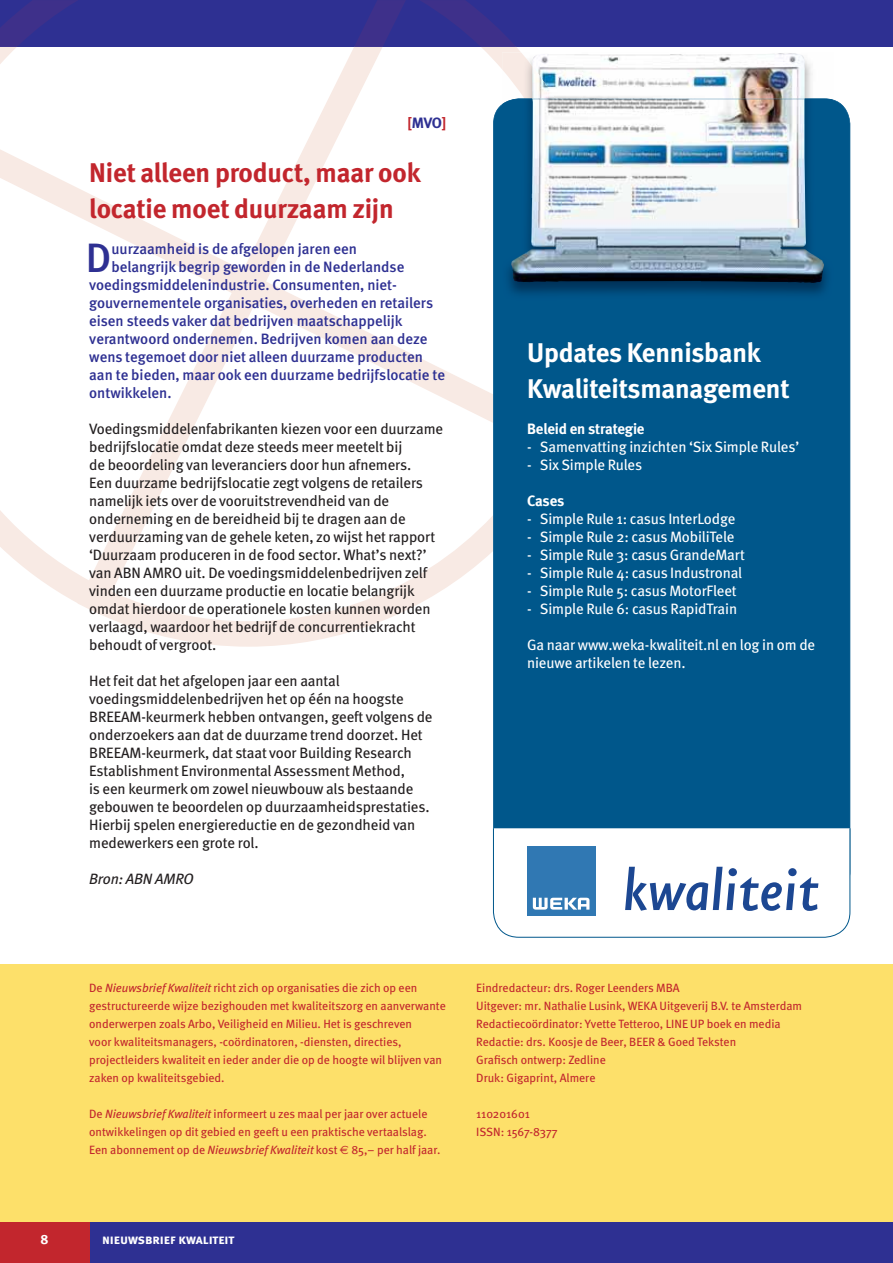
<style>
.page{position:relative;width:893px;height:1263px;background:#fff}
.page>*{position:absolute;margin:0;border:0;box-sizing:border-box;transform-origin:0 0}
.t1{font:500 40.95px "Meta";color:#2e3092}
.t2{font:700 27px/36px "Meta";letter-spacing:-.005em;color:#c2262d}
.t3{font:700 27px/36px "Meta";letter-spacing:-.005em;color:#fff}
.t4{font:15px/18px "Meta";letter-spacing:-.01em;color:#231f20}
.t5{font:500 15px "Meta";color:#2e3092}
.t6{font:15px/18px "Meta";letter-spacing:-.01em;color:#fff}
.t7{font:700 15px "Meta";letter-spacing:-.01em;color:#fff}
.t8{font:italic 15px "Meta";letter-spacing:-.005em;color:#231f20}
.t9{font:700 15px "Meta";color:#2e3092}
.t10{font:13.5px "Meta Bold Caps";color:#fff}
.t11{font:700 13.5px "Meta";color:#fff}
.t12{font:12px/18px "Meta";color:#c2262d}
.s1{color:#c2262d}
.s2{font-style:italic}
.s3{font-family:"Euro Sans"}
</style>
<div class="page">
<div style="left:0;top:1216px;width:893px;height:47px;background:#2e3092"></div>
<div style="left:0;top:1216px;width:89px;height:47px;background:#c2262d"></div>
<div style="left:0;top:0;width:893px;height:47px;background:#2e3092"></div>
<svg style="left:0;top:47px;width:520px;height:600px"></svg>
<svg style="left:0;top:0;width:516px;height:47px"></svg>
<div style="left:0;top:964px;width:893px;height:258px;background:#fde06a"></div>
<div style="left:493px;top:98px;width:357px;height:730px;background:#00578b"></div>
<img style="left:502px;top:52px;width:303px;height:46px">
<img style="left:502px;top:105px;width:331px;height:196px">
<img style="left:502px;top:98px;width:331px;height:7px">
<img style="left:532px;top:66px;width:23px;height:32px">
<img style="left:511px;top:99px;width:313px;height:184px">
<img style="left:532px;top:98px;width:272px;height:1px">
<svg style="left:493px;top:828px;width:358px;height:110px"></svg>
<p class="t9" style="left:407px;top:117px;width:41px"><span class="s1">[</span>MVO<span class="s1">]</span></p>
<h2 class="t2" style="left:89px;top:156px;width:333px">Niet alleen product, maar ook locatie moet duurzaam zijn</h2>
<h1 class="t1" style="left:86px;top:241px;width:27px">D</h1>
<p class="t5" style="left:111px;top:243px;width:247px">uurzaamheid is de afgelopen jaren een</p>
<p class="t5" style="left:111px;top:261px;width:294px">belangrijk begrip geworden in de Nederlandse</p>
<p class="t5" style="left:89px;top:279px;width:309px">voedings middelenindustrie. Consumenten, niet-</p>
<p class="t5" style="left:89px;top:297px;width:345px">gouvernementele organisaties, overheden en retailers</p>
<p class="t5" style="left:89px;top:315px;width:315px">eisen steeds vaker dat bedrijven maatschappelijk</p>
<p class="t5" style="left:89px;top:333px;width:340px">verantwoord ondernemen. Bedrijven komen aan deze</p>
<p class="t5" style="left:89px;top:351px;width:335px">wens tegemoet door niet alleen duurzame producten</p>
<p class="t5" style="left:89px;top:369px;width:357px">aan te bieden, maar ook een duurzame bedrijfslocatie te</p>
<p class="t5" style="left:89px;top:387px;width:84px">ontwikkelen.</p>
<p class="t4" style="left:89px;top:421px;width:355px">Voedingsmiddelenfabrikanten kiezen voor een duurzame bedrijfslocatie omdat deze steeds meer meetelt bij<br>de beoordeling van leveranciers door hun afnemers.<br>Een duurzame bedrijfslocatie zegt volgens de retailers namelijk iets over de vooruitstrevendheid van de onderneming en de bereidheid bij te dragen aan de verduurzaming van de gehele keten, zo wijst het rapport ‘Duurzaam produceren in de food sector. What’s next?’ van ABN AMRO uit. De voedingsmiddelenbedrijven zelf vinden een duurzame productie en locatie belangrijk omdat hierdoor de operationele kosten kunnen worden verlaagd, waardoor het bedrijf de concurrentiekracht behoudt of vergroot.</p>
<p class="t4" style="left:89px;top:673px;width:345px">Het feit dat het afgelopen jaar een aantal voedingsmiddelenbedrijven het op één na hoogste BREEAM-keurmerk hebben ontvangen, geeft volgens de onderzoekers aan dat de duurzame trend doorzet. Het BREEAM-keurmerk, dat staat voor Building Research Establishment Environmental Assessment Method,<br>is een keurmerk om zowel nieuwbouw als bestaande gebouwen te beoordelen op duurzaamheidsprestaties.<br>Hierbij spelen energiereductie en de gezondheid van medewerkers een grote rol.</p>
<p class="t8" style="left:89px;top:873px;width:106px">Bron: ABN AMRO</p>
<h2 class="t3" style="left:527px;top:336px;width:264px">Updates Kennisbank<br>Kwaliteitsmanagement</h2>
<p class="t7" style="left:527px;top:423px;width:119px">Beleid en strategie</p>
<p class="t6" style="left:527px;top:439px;width:274px">- Samenvatting inzichten ‘Six Simple Rules’</p>
<p class="t6" style="left:527px;top:457px;width:117px">- Six Simple Rules</p>
<p class="t7" style="left:527px;top:495px;width:39px">Cases</p>
<p class="t6" style="left:527px;top:511px;width:210px">- Simple Rule 1: casus InterLodge</p>
<p class="t6" style="left:527px;top:529px;width:209px">- Simple Rule 2: casus MobiliTele</p>
<p class="t6" style="left:527px;top:547px;width:219px">- Simple Rule 3: casus GrandeMart</p>
<p class="t6" style="left:527px;top:565px;width:217px">- Simple Rule 4: casus Industronal</p>
<p class="t6" style="left:527px;top:583px;width:211px">- Simple Rule 5: casus MotorFleet</p>
<p class="t6" style="left:527px;top:601px;width:212px">- Simple Rule 6: casus RapidTrain</p>
<p class="t6" style="left:527px;top:637px;width:290px">Ga naar www.weka-kwaliteit.n l en log in om de nieuwe artikelen te lezen.</p>
<p class="t12" style="left:89px;top:979px;width:358px">De <span class="s2">Nieuwsbrief Kwaliteit</span> richt zich op organisaties die zich op een gestructureerde wijze bezighouden met kwaliteitszorg en aanverwante onderwerpen zoals Arbo, Veiligheid en Milieu. Het is geschreven<br>voor kwaliteitsmanagers, -coördinatoren, -diensten, directies, projectleiders kwaliteit en ieder ander die op de hoogte wil blijven van zaken op kwaliteitsgebied.</p>
<p class="t12" style="left:89px;top:1105px;width:353px">De <span class="s2">Nieuwsbrief Kwaliteit</span> informeert u zes maal per jaar over actuele ontwikkelingen op dit gebied en geeft u een praktische vertaalslag.<br>Een abonnement op de <span class="s2">Nieuwsbrief Kwaliteit</span> kost <span class="s3">€</span> 85,– per half jaar.</p>
<p class="t12" style="left:476px;top:979px;width:327px">Eindredacteur: drs. Roger Leenders MBA<br>Uitgever: mr. Nathalie Lusink, WEKA Uitgeverij B.V. te Amsterdam Redactiecoördinator: Yvette Tetteroo, LINE UP boek en media Redactie: drs. Koosje de Beer, BEER &amp; Goed Teksten<br>Grafisch ontwerp: Zedline<br>Druk: Gigaprint, Almere</p>
<p class="t12" style="left:476px;top:1105px;width:83px">110201601<br>ISSN: 1567-8377</p>
<p class="t11" style="left:41px;top:1234px;width:10px">8</p>
<p class="t10" style="left:102px;top:1232px;width:134px">nieuwsbrief kwaliteit</p>
</div>
